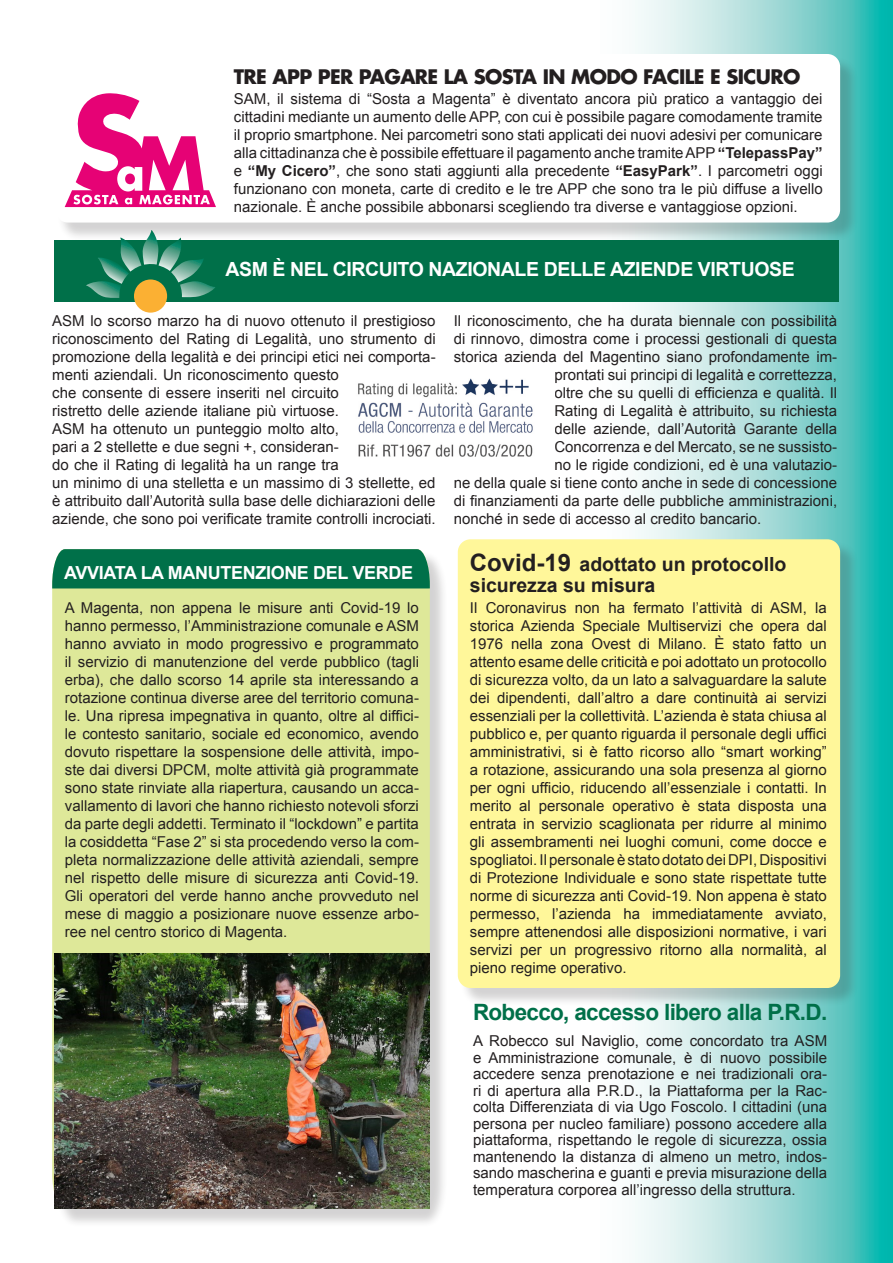
<style>
.page{position:relative;width:893px;height:1263px;background:#fff}
.page>*{position:absolute;margin:0;border:0;box-sizing:border-box;transform-origin:0 0}
.t1{font:700 22.5px "Arial";letter-spacing:-.03em;color:#007049}
.t2{font:700 19.5px "Arial";color:#231f20}
.t3{font:700 19.5px "Arial";letter-spacing:-.02em;color:#fff}
.t4{font:700 19.5px "Futura Std";letter-spacing:-.03em;color:#231f20}
.t5{font:700 18px "Arial";letter-spacing:-.02em;color:#fff}
.t6{font:15px/18px "Arial";color:#231f20;text-align:justify}
.s1{font-weight:700}
.s2{font-size:24px}
</style>
<div class="page">
<svg style="left:635px;top:0;width:258px;height:1263px;background:#85d5d1"></svg>
<div style="left:57px;top:56px;width:802px;height:185px;background:#231f20;opacity:.2"></div>
<div style="left:55px;top:54px;width:785px;height:169px;background:#fff;border-radius:13px"></div>
<div style="left:54px;top:551px;width:395px;height:676px;background:#231f20;opacity:.2"></div>
<div style="left:52px;top:588px;width:378px;height:621px;background:#dee899"></div>
<div style="left:52px;top:549px;width:378px;height:39px;background:#007049"></div>
<div style="left:460px;top:542px;width:399px;height:465px;background:#231f20;opacity:.2"></div>
<div style="left:458px;top:539px;width:382px;height:449px;background:#fff79a;border-radius:13px"></div>
<svg style="left:65px;top:93px;width:151px;height:114px"></svg>
<div style="left:54px;top:241px;width:785px;height:61px;background:#007049"></div>
<svg style="left:85px;top:230px;width:131px;height:68px"></svg>
<div style="left:134px;top:279px;width:33px;height:34px;background:#fbb033;border-radius:50%"></div>
<img style="left:358px;top:378px;width:175px;height:79px">
<img style="left:54px;top:953px;width:376px;height:255px">
<p class="t4" style="left:234px;top:63px;width:568px">TRE APP PER PAGARE LA SOSTA IN MODO FACILE E SICURO</p>
<p class="t6" style="left:234px;top:90px;width:590px">SAM, il sistema di “Sosta a Magenta” è diventato ancora più pratico a vantaggio dei cittadini mediante un aumento delle APP, con cui è possibile pagare comodamente tramite il proprio smartphone. Nei parcometri sono stati applicati dei nuovi adesivi per comunicare alla cittadinanza che è possibile effettuare il pagamento anche tramite APP <span class="s1">“TelepassPay” </span>e <span class="s1">“My Cicero”</span>, che sono stati aggiunti alla precedente <span class="s1">“EasyPark”</span>. I parcometri oggi funzionano con moneta, carte di credito e le tre APP che sono tra le più diffuse a livello nazionale. È anche possibile abbonarsi scegliendo tra diverse e vantaggiose opzioni.</p>
<p class="t3" style="left:225px;top:256px;width:571px">ASM È NEL CIRCUITO NAZIONALE DELLE AZIENDE VIRTUOSE</p>
<p class="t6" style="left:52px;top:312px;width:385px;text-align:left">ASM lo scorso marzo ha di nuovo ottenuto il prestigioso riconoscimento del Rating di Legalità, uno strumento di promozione della legalità e dei principi etici nei comporta&shy;menti aziendali. Un riconoscimento questo<br>che consente di essere inseriti nel circuito<br>ristretto delle aziende italiane più virtuose.<br>ASM ha ottenuto un punteggio molto alto,<br>pari a 2 stellette e due segni +, consideran-<br>do che il Rating di legalità ha un range tra<br>un minimo di una stelletta e un massimo di 3 stellette, ed è attribuito dall’Autorità sulla base delle dichiarazioni delle aziende, che sono poi verificate tramite controlli incrociati.</p>
<p class="t6" style="left:454px;top:312px;width:385px">Il riconoscimento, che ha durata biennale con possibilità</p>
<p class="t6" style="left:454px;top:330px;width:385px">di rinnovo, dimostra come i processi gestionali di questa</p>
<p class="t6" style="left:454px;top:348px;width:385px">storica azienda del Magentino siano profondamente im-</p>
<p class="t6" style="left:554px;top:366px;width:284px">prontati sui principi di legalità e correttezza,</p>
<p class="t6" style="left:554px;top:384px;width:284px">oltre che su quelli di efficienza e qualità. Il</p>
<p class="t6" style="left:554px;top:402px;width:284px">Rating di Legalità è attribuito, su richiesta</p>
<p class="t6" style="left:554px;top:420px;width:284px">delle aziende, dall’Autorità Garante della</p>
<p class="t6" style="left:554px;top:438px;width:284px">Concorrenza e del Mercato, se ne sussisto-</p>
<p class="t6" style="left:554px;top:456px;width:284px">no le rigide condizioni, ed è una valutazio-</p>
<p class="t6" style="left:454px;top:474px;width:385px">ne della quale si tiene conto anche in sede di concessione</p>
<p class="t6" style="left:454px;top:492px;width:385px">di finanziamenti da parte delle pubbliche amministrazioni,</p>
<p class="t6" style="left:454px;top:510px;width:309px">nonché in sede di accesso al credito bancario.</p>
<p class="t2" style="left:470px;top:551px;width:318px"><span class="s2">Covid-19</span> adottato un protocollo</p>
<p class="t2" style="left:470px;top:572px;width:187px">sicurezza su misura</p>
<p class="t5" style="left:64px;top:561px;width:350px">AVVIATA LA MANUTENZIONE DEL VERDE</p>
<p class="t6" style="left:65px;top:598px;width:356px">A Magenta, non appena le misure anti Covid-19 lo hanno permesso, l’Amministrazione comunale e ASM hanno avviato in modo progressivo e programmato il servizio di manutenzione del verde pubblico (tagli erba), che dallo scorso 14 aprile sta interessando a rotazione continua diverse aree del territorio comuna&shy;le. Una ripresa impegnativa in quanto, oltre al diffici&shy;le contesto sanitario, sociale ed economico, avendo dovuto rispettare la sospensione delle attività, impo&shy;ste dai diversi DPCM, molte attività già programmate sono state rinviate alla riapertura, causando un acca&shy;vallamento di lavori che hanno richiesto notevoli sforzi da parte degli addetti. Terminato il “lockdown” e partita la cosiddetta “Fase 2” si sta procedendo verso la com&shy;pleta normalizzazione delle attività aziendali, sempre nel rispetto delle misure di sicurezza anti Covid-19.<br>Gli operatori del verde hanno anche provveduto nel mese di maggio a posizionare nuove essenze arbo&shy;ree nel centro storico di Magenta.</p>
<p class="t6" style="left:470px;top:598px;width:359px">Il Coronavirus non ha fermato l’attività di ASM, la storica Azienda Speciale Multiservizi che opera dal 1976 nella zona Ovest di Milano. È stato fatto un attento esame delle criticità e poi adottato un protocollo di sicurezza volto, da un lato a salvaguardare la salute dei dipendenti, dall’altro a dare continuità ai servizi essenziali per la collettività. L’azienda è stata chiusa al pubblico e, per quanto riguarda il personale degli uffici amministrativi, si è fatto ricorso allo “smart working” a rotazione, assicurando una sola presenza al giorno per ogni ufficio, riducendo all’essenziale i contatti. In merito al personale operativo è stata disposta una entrata in servizio scaglionata per ridurre al minimo gli assembramenti nei luoghi comuni, come docce e spogliatoi. Il personale è stato dotato dei DPI, Dispositivi di Protezione Individuale e sono state rispettate tutte norme di sicurezza anti Covid-19. Non appena è stato permesso, l’azienda ha immediatamente avviato, sempre attenendosi alle disposizioni normative, i vari servizi per un progressivo ritorno alla normalità, al pieno regime operativo.</p>
<p class="t1" style="left:473px;top:997px;width:356px">Robecco, accesso libero alla P.R.D.</p>
<p class="t6" style="left:473px;top:1033px;width:356px;line-height:16.5px">A Robecco sul Naviglio, come concordato tra ASM e Amministrazione comunale, è di nuovo possibile accedere senza prenotazione e nei tradizionali ora&shy;ri di apertura alla P.R.D., la Piattaforma per la Rac&shy;colta Differenziata di via Ugo Foscolo. I cittadini (una persona per nucleo familiare) possono accedere alla piattaforma, rispettando le regole di sicurezza, ossia mantenendo la distanza di almeno un metro, indos&shy;sando mascherina e guanti e previa misurazione della temperatura corporea all’ingresso della struttura.</p>
</div>
